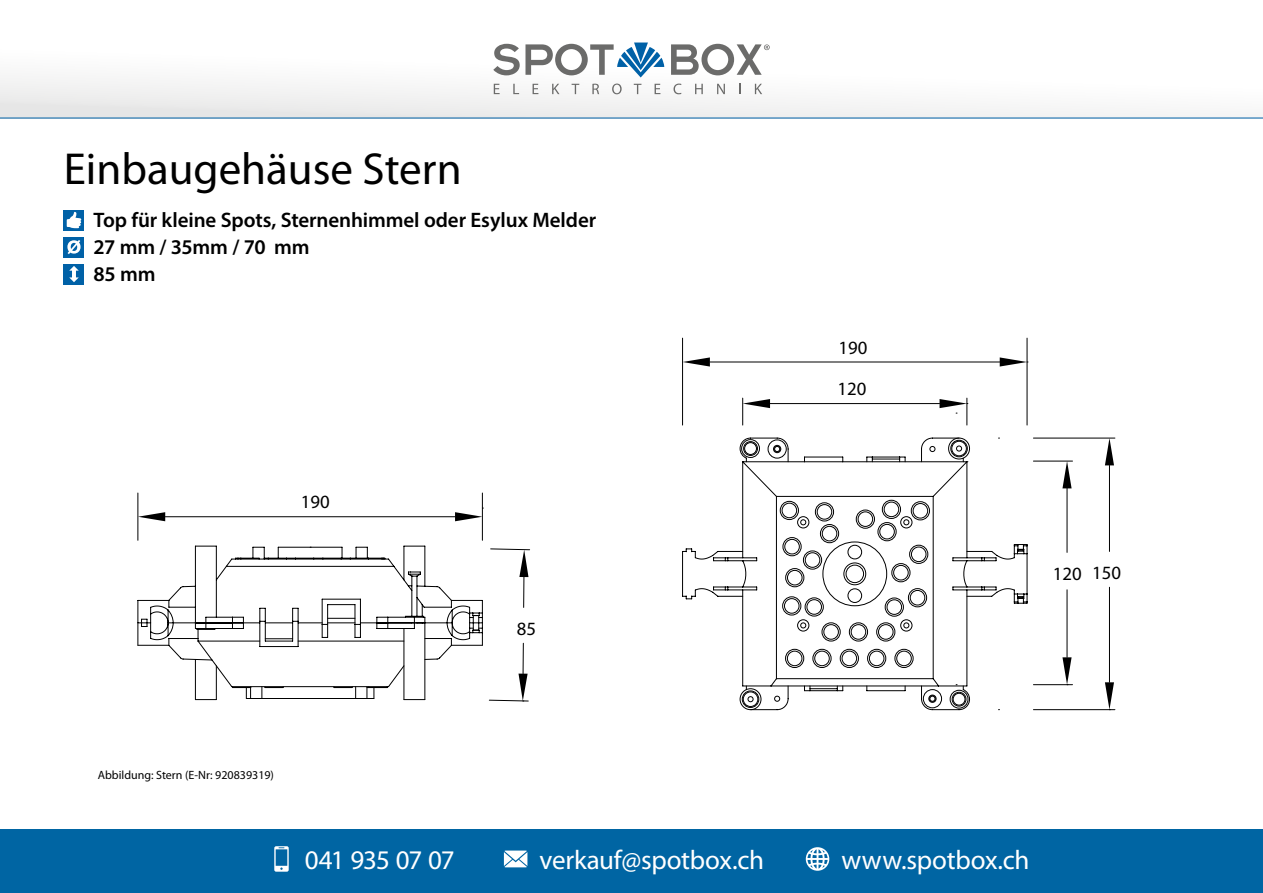
<style>
.page{position:relative;width:1263px;height:893px;background:#fff}
.page>*{position:absolute;margin:0;border:0;box-sizing:border-box;transform-origin:0 0}
.t1{font:45px "Myriad Pro";color:#000}
.t2{font:27px "Myriad Pro";letter-spacing:-.015em;color:#fff}
.t3{font:27px "Myriad Pro";letter-spacing:-.04em;color:#fff}
.t4{font:600 21px/27px "Myriad Pro";letter-spacing:-.005em;color:#000}
.t5{font:18.75px "Myriad Pro";color:#000}
.t6{font:12px "Myriad Pro";color:#000}
</style>
<div class="page">
<div style="left:0;top:45px;width:1263px;height:73px;background:linear-gradient(to right,#f2f2f2,#fdfdfd)"></div>
<svg style="left:493px;top:43px;width:171px;height:35px"></svg>
<svg style="left:671px;top:44px;width:99px;height:31px"></svg>
<svg style="left:494px;top:84px;width:6px;height:10px"></svg>
<svg style="left:513px;top:84px;width:6px;height:10px"></svg>
<svg style="left:532px;top:84px;width:6px;height:10px"></svg>
<svg style="left:552px;top:84px;width:7px;height:10px"></svg>
<svg style="left:572px;top:84px;width:7px;height:10px"></svg>
<svg style="left:592px;top:84px;width:7px;height:10px"></svg>
<svg style="left:612px;top:84px;width:10px;height:10px"></svg>
<svg style="left:634px;top:84px;width:7px;height:10px"></svg>
<svg style="left:654px;top:84px;width:6px;height:10px"></svg>
<svg style="left:673px;top:84px;width:8px;height:10px"></svg>
<svg style="left:695px;top:84px;width:8px;height:10px"></svg>
<svg style="left:717px;top:84px;width:8px;height:10px"></svg>
<svg style="left:755px;top:84px;width:7px;height:10px"></svg>
<hr style="left:0;top:118px;width:1263px;height:1px;background:#0061a7">
<div style="left:0;top:829px;width:1263px;height:64px;background:#0065a3"></div>
<svg style="left:274px;top:846px;width:15px;height:26px"></svg>
<svg style="left:504px;top:850px;width:23px;height:17px"></svg>
<svg style="left:806px;top:847px;width:23px;height:24px"></svg>
<svg style="left:138px;top:492px;width:346px;height:209px"></svg>
<svg style="left:682px;top:338px;width:346px;height:372px"></svg>
<svg style="left:682px;top:357px;width:28px;height:10px"></svg>
<svg style="left:1000px;top:357px;width:28px;height:10px"></svg>
<hr style="left:770px;top:403px;width:169px;height:1px;background:#000">
<svg style="left:742px;top:398px;width:28px;height:14px"></svg>
<svg style="left:939px;top:398px;width:29px;height:14px"></svg>
<hr style="left:1033px;top:438px;width:82px;height:1px;background:#000">
<hr style="left:1033px;top:709px;width:82px;height:1px;background:#000">
<hr style="left:1109px;top:465px;width:1px;height:86px;background:#000">
<hr style="left:1109px;top:587px;width:1px;height:95px;background:#000">
<svg style="left:1105px;top:438px;width:9px;height:27px"></svg>
<svg style="left:1105px;top:682px;width:9px;height:28px"></svg>
<hr style="left:1033px;top:461px;width:39px;height:1px;background:#000">
<hr style="left:1033px;top:684px;width:39px;height:1px;background:#000">
<svg style="left:1068px;top:461px;width:3px;height:27px"></svg>
<svg style="left:1068px;top:657px;width:3px;height:28px"></svg>
<svg style="left:488px;top:412px;width:580px;height:290px"></svg>
<svg style="left:519px;top:550px;width:9px;height:27px"></svg>
<svg style="left:518px;top:674px;width:10px;height:28px"></svg>
<hr style="left:138px;top:493px;width:1px;height:47px;background:#000">
<hr style="left:482px;top:493px;width:1px;height:47px;background:#000">
<hr style="left:165px;top:516px;width:290px;height:1px;background:#000">
<svg style="left:138px;top:512px;width:27px;height:9px"></svg>
<svg style="left:455px;top:508px;width:28px;height:13px"></svg>
<svg style="left:64px;top:210px;width:20px;height:20px"></svg>
<svg style="left:67px;top:212px;width:14px;height:16px"></svg>
<div style="left:64px;top:237px;width:20px;height:20px;background:#0061a7"></div>
<svg style="left:67px;top:240px;width:14px;height:14px"></svg>
<div style="left:64px;top:264px;width:20px;height:20px;background:#0061a7"></div>
<svg style="left:69px;top:266px;width:10px;height:16px"></svg>
<h1 class="t1" style="left:64px;top:141px;width:399px">Einbaugehäuse Stern</h1>
<p class="t4" style="left:94px;top:206px;width:504px">Top für kleine Spots, Sternenhimmel oder Esylux Melder<br>27 mm / 35mm / 70 mm<br>85 mm</p>
<p class="t5" style="left:301px;top:491px;width:30px">190</p>
<p class="t5" style="left:517px;top:617px;width:21px">85</p>
<p class="t5" style="left:838px;top:336px;width:30px">190</p>
<p class="t5" style="left:838px;top:377px;width:30px">120</p>
<p class="t5" style="left:1053px;top:562px;width:30px">120</p>
<p class="t5" style="left:1092px;top:561px;width:30px">150</p>
<p class="t6" style="left:98px;top:767px;width:178px">Abbildung: Stern (E-Nr: 920839319)</p>
<p class="t3" style="left:305px;top:843px;width:151px">041 935 07 07</p>
<p class="t2" style="left:540px;top:843px;width:226px">verkauf@spotbox.ch</p>
<p class="t2" style="left:841px;top:843px;width:189px">www.spotbox.ch</p>
</div>
